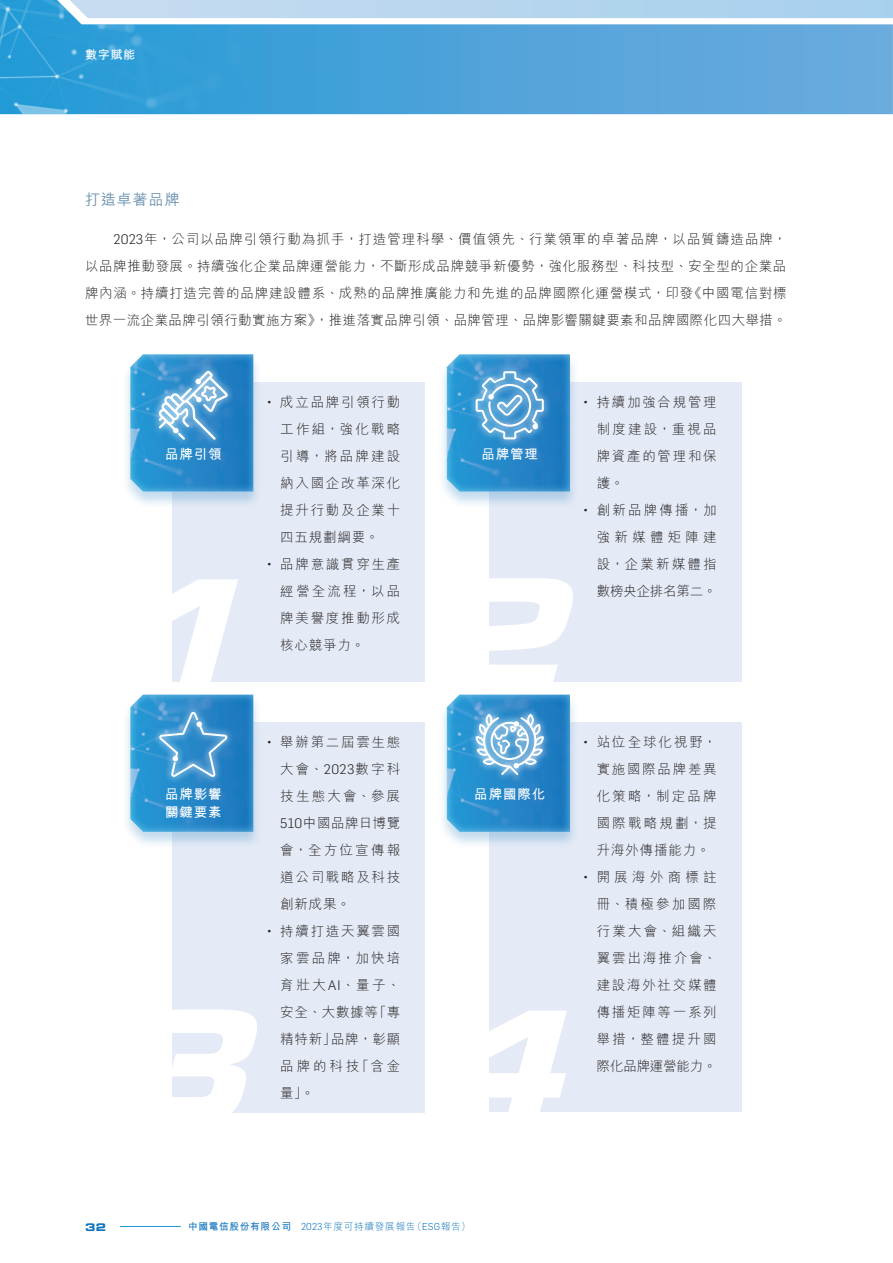
<style>
.page{position:relative;width:893px;height:1263px;background:#fff}
.page>*{position:absolute;margin:0;border:0;box-sizing:border-box;transform-origin:0 0}
.t1{font:italic 150px "Eurostile LT Std Bold Ex 2";color:#fff}
.t2{font:500 15px "M Hei HK";letter-spacing:.065em;color:#6d95b2}
.t3{font:300 13.5px/27px "M Hei HK";letter-spacing:.125em;color:#231f20;text-align:justify}
.t4{font:700 13.5px/18px "M Hei HK";letter-spacing:.06em;color:#fff}
.t5{font:700 12px "M Hei HK";color:#fff}
.t6{font:10.5px "Eurostile LT Std Bold Ex 2";color:#1074bc}
.t7{font:300 9.75px "M Hei HK";letter-spacing:.06em;color:#1074bc}
.s1{font-family:"Flama"}
.s2{font-weight:700}
</style>
<div class="page">
<svg style="left:614px;top:24px;width:279px;height:90px;background:#62a8db"></svg>
<img style="left:0;top:0;width:614px;height:114px">
<svg style="left:56px;top:0;width:837px;height:18px;background:#b6d5ee"></svg>
<hr style="left:120px;top:1226px;width:61px;height:1px;background:#1d99d6">
<div style="left:173px;top:382px;width:252px;height:299px;background:#e5ebf6"></div>
<div style="left:121px;top:353px;width:142px;height:156px;background:#1074bc;opacity:.25"></div>
<div style="left:118px;top:343px;width:149px;height:150px;background:#92c5ea;opacity:.75"></div>
<div style="left:173px;top:722px;width:252px;height:390px;background:#e5ebf6"></div>
<div style="left:121px;top:693px;width:142px;height:157px;background:#1074bc;opacity:.25"></div>
<div style="left:118px;top:683px;width:149px;height:150px;background:#92c5ea;opacity:.75"></div>
<div style="left:489px;top:382px;width:252px;height:299px;background:#e5ebf6"></div>
<div style="left:438px;top:353px;width:141px;height:156px;background:#1074bc;opacity:.25"></div>
<div style="left:434px;top:343px;width:150px;height:150px;background:#92c5ea;opacity:.75"></div>
<div style="left:489px;top:722px;width:252px;height:389px;background:#e5ebf6"></div>
<div style="left:438px;top:693px;width:141px;height:157px;background:#1074bc;opacity:.25"></div>
<div style="left:434px;top:683px;width:150px;height:150px;background:#92c5ea;opacity:.75"></div>
<svg style="left:151px;top:364px;width:84px;height:83px;background:#2b8ac9"></svg>
<svg style="left:158px;top:371px;width:70px;height:69px;background:#70afda"></svg>
<svg style="left:152px;top:705px;width:83px;height:79px;background:#2b89c9"></svg>
<svg style="left:159px;top:712px;width:69px;height:65px;background:#519dd2"></svg>
<svg style="left:468px;top:364px;width:83px;height:83px;background:#2d8bca"></svg>
<svg style="left:476px;top:371px;width:68px;height:68px;background:#72b0da"></svg>
<svg style="left:468px;top:707px;width:83px;height:75px;background:#2c8aca"></svg>
<svg style="left:476px;top:714px;width:68px;height:61px;background:#8bbee1"></svg>
<p class="t5" style="left:85px;top:46px;width:52px">數字賦能</p>
<p class="t2" style="left:85px;top:188px;width:96px">打造卓著品牌</p>
<p class="t3" style="left:85px;top:225px;width:703px;text-indent:28px"><span class="s1">2023</span>年，公司以品牌引領行動為抓手，打造管理科學、價值領先、行業領軍的卓著品牌，以品質鑄造品牌，以品牌推動發展。持續強化企業品牌運營能力，不斷形成品牌競爭新優勢，強化服務型、科技型、安全型的企業品牌內涵。持續打造完善的品牌建設體系、成熟的品牌推廣能力和先進的品牌國際化運營模式，印發《中國電信對標世界一流企業品牌引領行動實施方案》，推進落實品牌引領、品牌管理、品牌影響關鍵要素和品牌國際化四大舉措。</p>
<p class="t4" style="left:165px;top:444px;width:58px">品牌引領</p>
<h1 class="t1" style="left:98px;top:528px;width:205px">1</h1>
<p class="t3" style="left:280px;top:388px;width:122px;text-indent:-14px"><span class="s1">•</span> 成立品牌引領行動工作組，強化戰略引導，將品牌建設納入國企改革深化提升行動及企業十四五規劃綱要。</p>
<p class="t3" style="left:280px;top:550px;width:122px;text-indent:-14px"><span class="s1">•</span> 品牌意識貫穿生產經營全流程，以品牌美譽度推動形成核心競爭力。</p>
<p class="t3" style="left:280px;top:728px;width:122px;text-indent:-14px"><span class="s1">•</span> 舉辦第二屆雲生態大會、<span class="s1">2023</span>數字科技生態大會、參展<span class="s1">510</span>中國品牌日博覽會，全方位宣傳報道公司戰略及科技創新成果。</p>
<p class="t3" style="left:280px;top:917px;width:122px;text-indent:-14px"><span class="s1">•</span> 持續打造天翼雲國家雲品牌，加快培育壯大<span class="s1">AI</span>、量子、安全、大數據等「專精特新」品牌，彰顯品牌的科技「含金量」。</p>
<p class="t4" style="left:165px;top:784px;width:58px">品牌影響關鍵要素</p>
<h1 class="t1" style="left:98px;top:960px;width:205px">3</h1>
<p class="t3" style="left:597px;top:388px;width:122px;text-indent:-14px"><span class="s1">•</span> 持續加強合規管理制度建設，重視品牌資產的管理和保護。</p>
<p class="t3" style="left:597px;top:496px;width:122px;text-indent:-14px"><span class="s1">•</span> 創新品牌傳播，加強新媒體矩陣建設，企業新媒體指數榜央企排名第二。</p>
<p class="t4" style="left:481px;top:444px;width:58px">品牌管理</p>
<h1 class="t1" style="left:414px;top:528px;width:205px">2</h1>
<p class="t3" style="left:597px;top:728px;width:122px;text-indent:-14px"><span class="s1">•</span> 站位全球化視野，實施國際品牌差異化策略，制定品牌國際戰略規劃，提升海外傳播能力。</p>
<p class="t3" style="left:597px;top:863px;width:122px;text-indent:-14px"><span class="s1">•</span> 開展海外商標註冊、積極參加國際行業大會、組織天翼雲出海推介會、建設海外社交媒體傳播矩陣等一系列舉措，整體提升國際化品牌運營能力。</p>
<p class="t4" style="left:474px;top:784px;width:72px">品牌國際化</p>
<h1 class="t1" style="left:414px;top:960px;width:205px">4</h1>
<p class="t6" style="left:85px;top:1219px;width:23px">32</p>
<p class="t7" style="left:188px;top:1219px;width:284px"><span class="s2">中國電信股份有限公司</span> <span class="s1">2023</span>年度可持續發展報告（<span class="s1">ESG</span>報告）</p>
</div>
